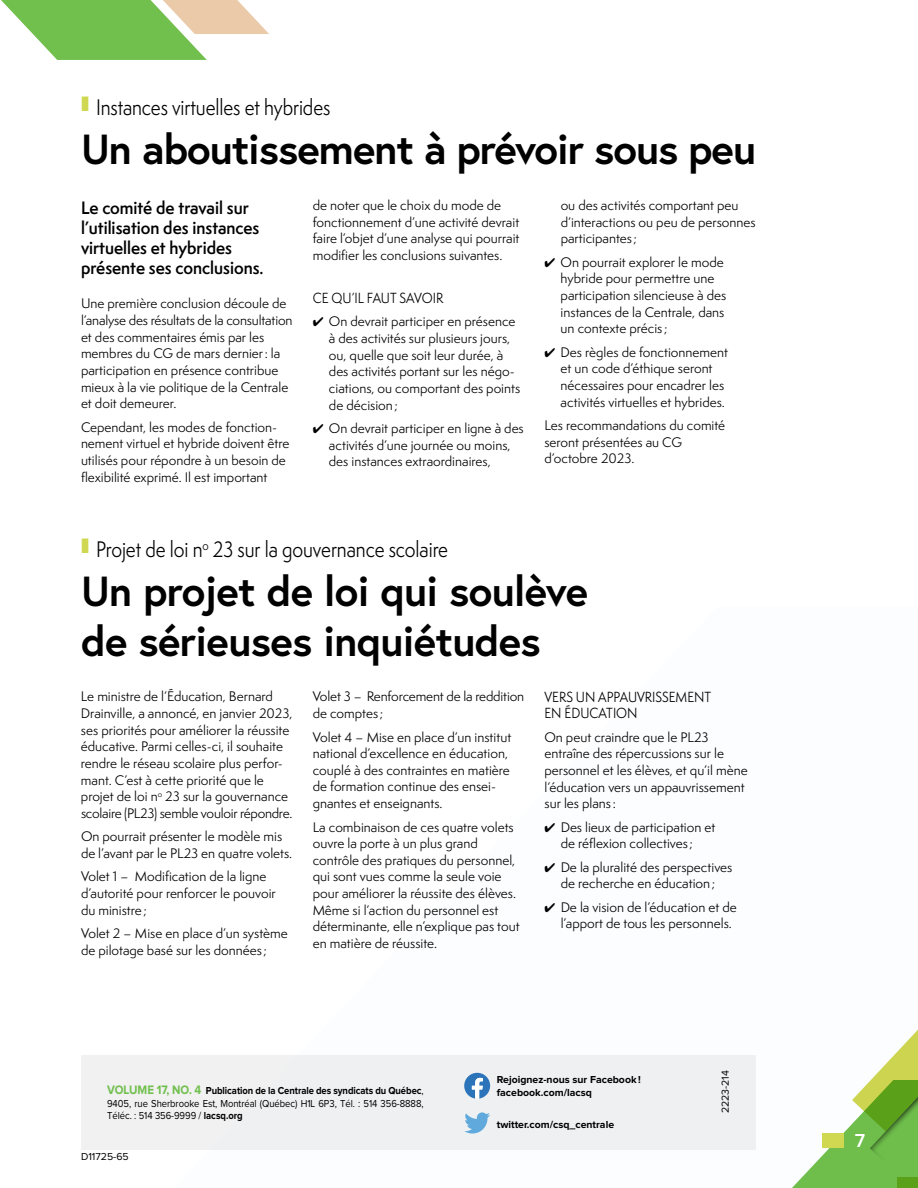
<style>
.page{position:relative;width:918px;height:1188px;background:#fff}
.page>*{position:absolute;margin:0;border:0;box-sizing:border-box;transform-origin:0 0}
.t1{font:700 42px/49.5px "Europa";letter-spacing:-.015em;color:#000}
.t2{font:20.7px "Semplicita Pro";letter-spacing:-.005em;color:#000;scale:.87 1}
.t3{font:600 19.5px "Proxima Nova";color:#fff}
.t4{font:600 16.5px/19.8px "Semplicita Pro";color:#000;scale:.95 1}
.t5{font:13.5px/15.9px "Semplicita Pro";color:#000;scale:.9 1}
.t6{font:12.75px/16.6px "Semplicita Pro";color:#000}
.t7{font:10.5px/12.8px "Proxima Nova";letter-spacing:-.005em;color:#000;text-align:justify;scale:.9 1}
.t8{font:700 10.5px/12.6px "Proxima Nova";color:#000}
.t9{font:10.5px "Proxima Nova";letter-spacing:-.005em;color:#000}
.s1{font-weight:700;font-size:12.75px;color:#71bf4d}
.s2{font-weight:700}
</style>
<div class="page">
<svg style="left:1px;top:0;width:268px;height:60px"></svg>
<svg style="left:792px;top:1029px;width:126px;height:159px"></svg>
<div style="left:897px;top:1177px;width:21px;height:11px;background:#5aa018"></div>
<div style="left:822px;top:1133px;width:22px;height:14px;background:#d0d751"></div>
<div style="left:81px;top:1056px;width:675px;height:94px;background:#eef0f1"></div>
<svg style="left:464px;top:1112px;width:26px;height:22px"></svg>
<svg style="left:464px;top:1073px;width:26px;height:26px"></svg>
<h2 class="t2" style="left:81px;top:92px;width:288px"><sup>❙</sup> Instances virtuelles et hybrides</h2>
<h1 class="t1" style="left:81px;top:124px;width:677px">Un aboutissement à prévoir sous peu</h1>
<p class="t4" style="left:81px;top:198px;width:194px">Le comité de travail sur l’utilisation des instances virtuelles et hybrides présente ses conclusions.</p>
<p class="t6" style="left:81px;top:295px;width:213px">Une première conclusion découle de l’analyse des résultats de la consultation et des commentaires émis par les membres du CG de mars dernier: la participation en présence contribue mieux à la vie politique de la Centrale et doit demeurer.</p>
<p class="t6" style="left:81px;top:418px;width:210px">Cependant, les modes de fonction&shy;nement virtuel et hybride doivent être utilisés pour répondre à un besoin de flexibilité exprimé. Il est important</p>
<p class="t6" style="left:313px;top:197px;width:208px">de noter que le choix du mode de fonctionnement d’une activité devrait faire l’objet d’une analyse qui pourrait modifier les conclusions suivantes.</p>
<p class="t5" style="left:313px;top:290px;width:147px">CE QU’IL FAUT SAVOIR</p>
<p class="t6" style="left:329px;top:313px;width:193px;text-indent:-16px">✔ On devrait participer en présence à des activités sur plusieurs jours, ou, quelle que soit leur durée, à des activités portant sur les négo&shy;ciations, ou comportant des points de décision;</p>
<p class="t6" style="left:329px;top:420px;width:196px;text-indent:-16px">✔ On devrait participer en ligne à des activités d’une journée ou moins, des instances extraordinaires,</p>
<p class="t6" style="left:561px;top:197px;width:197px">ou des activités comportant peu d’interactions ou peu de personnes participantes ;</p>
<p class="t6" style="left:561px;top:253px;width:167px;text-indent:-16px">✔ On pourrait explorer le mode hybride pour permettre une participation silencieuse à des instances de la Centrale, dans un contexte précis ;</p>
<p class="t6" style="left:561px;top:343px;width:169px;text-indent:-16px">✔ Des règles de fonctionnement et un code d’éthique seront nécessaires pour encadrer les activités virtuelles et hybrides.</p>
<p class="t6" style="left:544px;top:417px;width:182px">Les recommandations du comité seront présentées au CG d’octobre 2023.</p>
<h2 class="t2" style="left:81px;top:534px;width:423px"><sup>❙</sup> Projet de loi n<sup>o</sup> 23 sur la gouvernance scolaire</h2>
<h1 class="t1" style="left:81px;top:565px;width:509px">Un projet de loi qui soulève de sérieuses inquiétudes</h1>
<p class="t6" style="left:81px;top:688px;width:213px">Le ministre de l’Éducation, Bernard Drainville, a annoncé, en janvier 2023, ses priorités pour améliorer la réussite éducative. Parmi celles-ci, il souhaite rendre le réseau scolaire plus perfor&shy;mant. C’est à cette priorité que le projet de loi n<sup>o</sup> 23 sur la gouvernance scolaire (PL23) semble vouloir répondre.</p>
<p class="t6" style="left:81px;top:828px;width:213px">On pourrait présenter le modèle mis de l’avant par le PL23 en quatre volets.</p>
<p class="t6" style="left:81px;top:868px;width:196px">Volet 1 – Modification de la ligne d’autorité pour renforcer le pouvoir du ministre;</p>
<p class="t6" style="left:81px;top:925px;width:208px">Volet 2 – Mise en place d’un système de pilotage basé sur les données ;</p>
<p class="t6" style="left:313px;top:688px;width:213px">Volet 3 – Renforcement de la reddition de comptes ;</p>
<p class="t6" style="left:313px;top:728px;width:200px">Volet 4 – Mise en place d’un institut national d’excellence en éducation, couplé à des contraintes en matière de formation continue des ensei&shy;gnantes et enseignants.</p>
<p class="t6" style="left:313px;top:818px;width:208px">La combinaison de ces quatre volets ouvre la porte à un plus grand contrôle des pratiques du personnel, qui sont vues comme la seule voie pour améliorer la réussite des élèves.<br>Même si l’action du personnel est déterminante, elle n’explique pas tout en matière de réussite.</p>
<p class="t5" style="left:544px;top:689px;width:187px">VERS UN APPAUVRISSEMENT<br>EN ÉDUCATION</p>
<p class="t6" style="left:544px;top:728px;width:205px">On peut craindre que le PL23 entraîne des répercussions sur le personnel et les élèves, et qu’il mène l’éducation vers un appauvrissement sur les plans :</p>
<p class="t6" style="left:544px;top:818px;width:172px;text-align:center">✔ Des lieux de participation et de réflexion collectives ;</p>
<p class="t6" style="left:544px;top:858px;width:189px;text-align:center">✔ De la pluralité des perspectives de recherche en éducation;</p>
<p class="t6" style="left:561px;top:898px;width:178px;text-indent:-16px">✔ De la vision de l’éducation et de l’apport de tous les personnels.</p>
<p class="t7" style="left:107px;top:1084px;width:353px"><span class="s1">VOLUME 17, NO. 4</span> <span class="s2">Publication de la Centrale des syndicats du Québec</span>, 9405, rue Sherbrooke Est, Montréal (Québec) H1L 6P3, Tél. : 514 356-8888, Téléc. : 514 356-9999 / <span class="s2">lacsq.org</span></p>
<p class="t9" style="left:81px;top:1151px;width:49px">D11725-65</p>
<p class="t8" style="left:497px;top:1074px;width:145px">Rejoignez-nous sur Facebook! facebook.com/lacsq</p>
<p class="t8" style="left:497px;top:1119px;width:119px">twitter.com/csq_centrale</p>
<p class="t9" style="left:721px;top:1113px;width:45px;rotate:-90deg">2223-214</p>
<h3 class="t3" style="left:855px;top:1131px;width:12px">7</h3>
</div>
